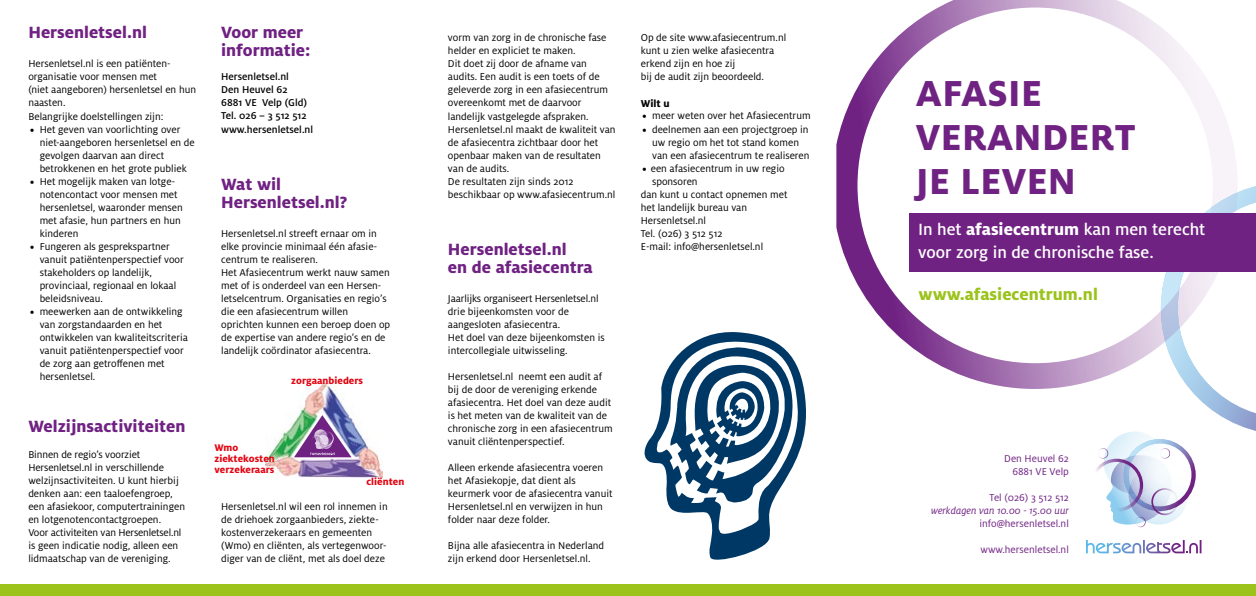
<style>
.page{position:relative;width:1256px;height:596px;background:#fff}
.page>*{position:absolute;margin:0;border:0;box-sizing:border-box;transform-origin:0 0}
.t1{font:800 40px/44px "Milo OT";letter-spacing:.01em;color:#702283}
.t2{font:800 18px/18px "Milo OT";color:#702283}
.t3{font:500 18px/23px "Milo OT";color:#fff}
.t4{font:800 18px "Milo OT";color:#9bc31c}
.t5{font:11px/13px "Milo OT";color:#000}
.t6{font:11px/13px "Milo OT";color:#702283;text-align:right}
.t7{font:500 11px/13px "Milo OT";color:#000}
.t8{font:italic 11px "Milo OT";color:#702283}
.t9{font:800 11px "Milo OT";color:#000}
.t10{font:800 10.7px/10.7px "Milo OT";color:#e30613}
.s1{font-size:13px}
.s2{font-weight:800}
</style>
<div class="page">
<svg style="left:836px;top:0;width:401px;height:389px"></svg>
<div style="left:0;top:584px;width:1256px;height:11px;background:#9bc31c"></div>
<svg style="left:1086px;top:540px;width:115px;height:13px"></svg>
<svg style="left:1090px;top:182px;width:166px;height:345px"></svg>
<div style="left:909px;top:213px;width:347px;height:58px;background:#702283"></div>
<img style="left:265px;top:383px;width:117px;height:94px">
<svg style="left:294px;top:415px;width:58px;height:42px;background:#877aa2"></svg>
<svg style="left:644px;top:332px;width:162px;height:227px"></svg>
<h2 class="t2" style="left:28px;top:23px;width:120px">Hersenletsel.nl</h2>
<p class="t5" style="left:28px;top:58px;width:169px">Hersenletsel.nl is een patiënten&shy;organisatie voor mensen met<br>(niet aangeboren) hersenletsel en hun naasten.<br>Belangrijke doelstellingen zijn:<br><span class="s1">∙</span> Het geven van voorlichting over</p>
<p class="t5" style="left:40px;top:136px;width:157px">niet-aangeboren hersenletsel en de</p>
<p class="t5" style="left:40px;top:149px;width:126px">gevolgen daarvan aan direct</p>
<p class="t5" style="left:40px;top:162px;width:149px">betrokkenen en het grote publiek</p>
<p class="t5" style="left:28px;top:175px;width:148px"><span class="s1">∙</span> Het mogelijk maken van lotge-</p>
<p class="t5" style="left:40px;top:188px;width:139px">notencontact voor mensen met</p>
<p class="t5" style="left:40px;top:201px;width:145px">hersenletsel, waaronder mensen</p>
<p class="t5" style="left:40px;top:214px;width:143px">met afasie, hun partners en hun</p>
<p class="t5" style="left:40px;top:227px;width:40px">kinderen</p>
<p class="t5" style="left:28px;top:240px;width:143px"><span class="s1">∙</span> Fungeren als gesprekspartner</p>
<p class="t5" style="left:40px;top:253px;width:146px">vanuit patiëntenperspectief voor</p>
<p class="t5" style="left:40px;top:266px;width:114px">stakeholders op landelijk,</p>
<p class="t5" style="left:40px;top:279px;width:138px">provinciaal, regionaal en lokaal</p>
<p class="t5" style="left:40px;top:292px;width:65px">beleidsniveau.</p>
<p class="t5" style="left:28px;top:305px;width:156px"><span class="s1">∙</span> meewerken aan de ontwikkeling</p>
<p class="t5" style="left:40px;top:318px;width:124px">van zorgstandaarden en het</p>
<p class="t5" style="left:40px;top:331px;width:150px">ontwikkelen van kwaliteitscriteria</p>
<p class="t5" style="left:40px;top:344px;width:146px">vanuit patiëntenperspectief voor</p>
<p class="t5" style="left:40px;top:357px;width:126px">de zorg aan getroffenen met</p>
<p class="t5" style="left:40px;top:370px;width:57px">hersenletsel.</p>
<h2 class="t2" style="left:28px;top:417px;width:159px">Welzijnsactiviteiten</h2>
<p class="t5" style="left:28px;top:448px;width:158px">Binnen de regio’s voorziet Hersenletsel.nl in verschillende welzijnsactiviteiten. U kunt hierbij denken aan: een taaloefengroep, een afasiekoor, computertrainingen en lotgenotencontactgroepen.<br>Voor activiteiten van Hersenletsel.nl is geen indicatie nodig, alleen een lidmaatschap van de vereniging.</p>
<h2 class="t2" style="left:221px;top:23px;width:91px">Voor meer informatie:</h2>
<p class="t7" style="left:221px;top:70px;width:94px">Hersenletsel.nl<br>Den Heuvel 62<br>6881 VE Velp (Gld)<br>Tel. 026 – 3 512 512 www.hersenletsel.nl</p>
<h2 class="t2" style="left:221px;top:175px;width:128px">Wat wil<br>Hersenletsel.nl?</h2>
<p class="t5" style="left:221px;top:227px;width:171px">Hersenletsel.nl streeft ernaar om in elke provincie minimaal één afasie&shy;centrum te realiseren.<br>Het Afasiecentrum werkt nauw samen met of is onderdeel van een Hersen&shy;letselcentrum. Organisaties en regio’s die een afasiecentrum willen oprichten kunnen een beroep doen op de expertise van andere regio’s en de landelijk coördinator afasiecentra.</p>
<p class="t10" style="left:291px;top:375px;width:73px">zorgaanbieders</p>
<p class="t10" style="left:215px;top:442px;width:62px">Wmo ziektekosten verzekeraars</p>
<p class="t10" style="left:367px;top:476px;width:39px">cliënten</p>
<p class="t5" style="left:221px;top:500px;width:168px">Hersenletsel.nl wil een rol innemen in de driehoek zorgaanbieders, ziekte&shy;kostenverzekeraars en gemeenten (Wmo) en cliënten, als vertegenwoor&shy;diger van de cliënt, met als doel deze</p>
<p class="t5" style="left:448px;top:32px;width:169px">vorm van zorg in de chronische fase helder en expliciet te maken.<br>Dit doet zij door de afname van audits. Een audit is een toets of de geleverde zorg in een afasiecentrum overeenkomt met de daarvoor landelijk vastgelegde afspraken.<br>Hersenletsel.nl maakt de kwaliteit van de afasiecentra zichtbaar door het openbaar maken van de resultaten van de audits.<br>De resultaten zijn sinds 2012 beschikbaar op www.afasiecentrum.nl</p>
<h2 class="t2" style="left:448px;top:240px;width:146px">Hersenletsel.nl<br>en de afasiecentra</h2>
<p class="t5" style="left:448px;top:292px;width:158px">Jaarlijks organiseert Hersenletsel.nl drie bijeenkomsten voor de aangesloten afasiecentra.<br>Het doel van deze bijeenkomsten is intercollegiale uitwisseling.</p>
<p class="t5" style="left:448px;top:370px;width:166px">Hersenletsel.nl neemt een audit af bij de door de vereniging erkende afasiecentra. Het doel van deze audit is het meten van de kwaliteit van de chronische zorg in een afasiecentrum vanuit cliëntenperspectief.</p>
<p class="t5" style="left:448px;top:461px;width:166px">Alleen erkende afasiecentra voeren het Afasiekopje, dat dient als keurmerk voor de afasiecentra vanuit Hersenletsel.nl en verwijzen in hun folder naar deze folder.</p>
<p class="t5" style="left:448px;top:539px;width:158px">Bijna alle afasiecentra in Nederland zijn erkend door Hersenletsel.nl.</p>
<p class="t5" style="left:641px;top:32px;width:147px">Op de site www.afasiecentrum.nl kunt u zien welke afasiecentra erkend zijn en hoe zij<br>bij de audit zijn beoordeeld.</p>
<p class="t9" style="left:641px;top:97px;width:30px">Wilt u</p>
<p class="t5" style="left:641px;top:110px;width:171px"><span class="s1">∙</span> meer weten over het Afasiecentrum</p>
<p class="t5" style="left:641px;top:123px;width:169px"><span class="s1">∙</span> deelnemen aan een projectgroep in</p>
<p class="t5" style="left:652px;top:136px;width:148px">uw regio om het tot stand komen</p>
<p class="t5" style="left:652px;top:149px;width:159px">van een afasiecentrum te realiseren</p>
<p class="t5" style="left:641px;top:162px;width:145px"><span class="s1">∙</span> een afasiecentrum in uw regio</p>
<p class="t5" style="left:652px;top:175px;width:47px">sponsoren</p>
<p class="t5" style="left:641px;top:188px;width:148px">dan kunt u contact opnemen met</p>
<p class="t5" style="left:641px;top:201px;width:108px">het landelijk bureau van</p>
<p class="t5" style="left:641px;top:214px;width:67px">Hersenletsel.nl</p>
<p class="t5" style="left:641px;top:227px;width:83px">Tel. (026) 3 512 512</p>
<p class="t5" style="left:641px;top:240px;width:124px">E-mail: info@hersenletsel.nl</p>
<h1 class="t1" style="left:916px;top:71px;width:221px">Afasie verandert je leven</h1>
<h2 class="t3" style="left:918px;top:218px;width:289px">In het <span class="s2">afasiecentrum</span> kan men terecht voor zorg in de chronische fase.</h2>
<h2 class="t4" style="left:918px;top:284px;width:181px">www.afasiecentrum.nl</h2>
<p class="t6" style="left:1004px;top:452px;width:66px">Den Heuvel 62<br>6881 VE Velp</p>
<p class="t6" style="left:989px;top:491px;width:81px">Tel (026) 3 512 512</p>
<p class="t8" style="left:931px;top:504px;width:139px">werkdagen van 10.00 - 15.00 uur</p>
<p class="t6" style="left:979px;top:517px;width:91px">info@hersenletsel.nl</p>
<p class="t6" style="left:980px;top:543px;width:90px">www.hersenletsel.nl</p>
</div>
